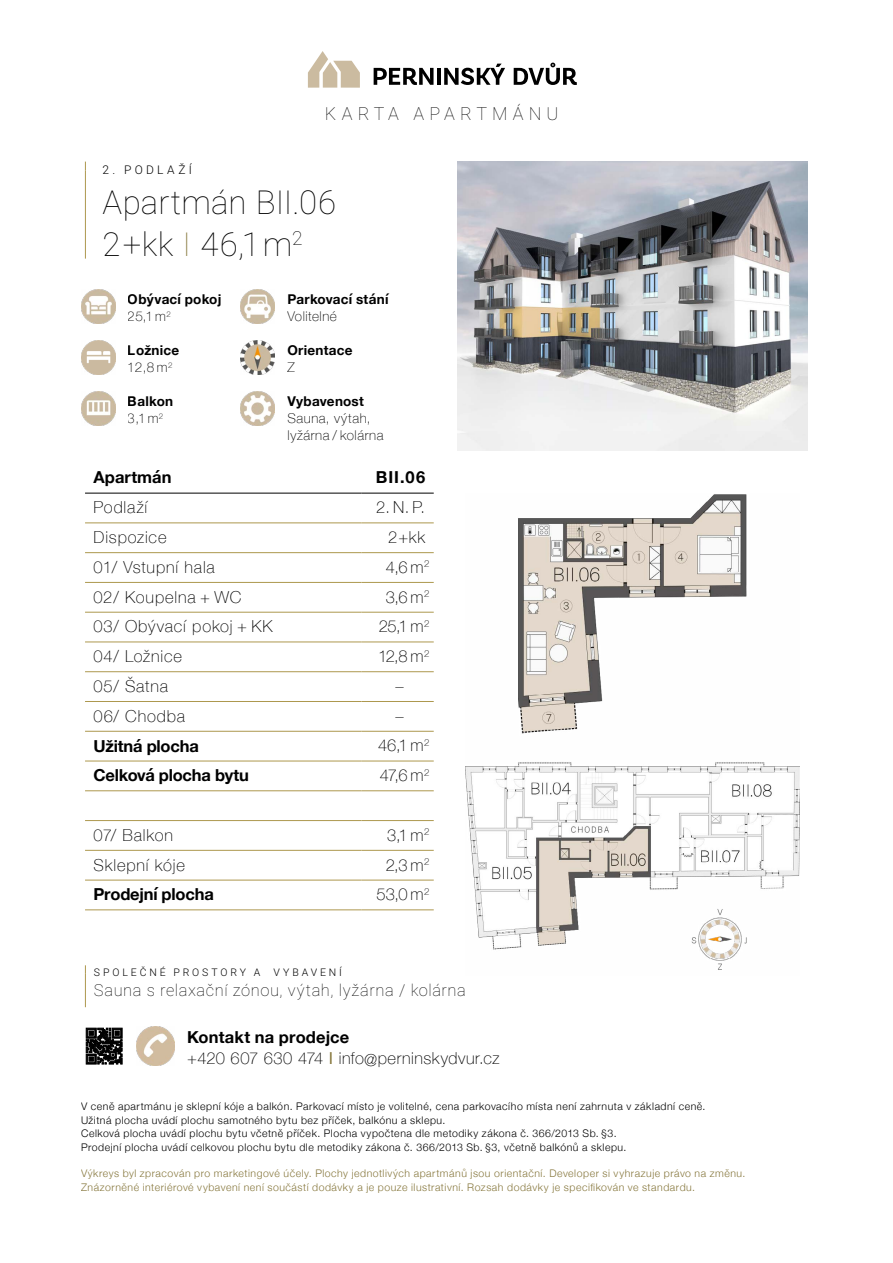
<style>
.page{position:relative;width:893px;height:1263px;background:#fff}
.page>*{position:absolute;margin:0;border:0;box-sizing:border-box;transform-origin:0 0}
.t1{font:100 33px/42px "Roboto";letter-spacing:.005em;color:#000}
.t2{font:100 18px "Roboto";letter-spacing:.285em;color:#000}
.t3{font:100 16.5px "Helvetica Neue";letter-spacing:.05em;color:#000}
.t4{font:700 16.5px "Helvetica Neue";letter-spacing:-.01em;color:#000}
.t5{font:100 16.5px/21px "Helvetica Neue";letter-spacing:.03em;color:#000}
.t6{font:100 16.5px "Roboto";letter-spacing:.035em;color:#000}
.t7{font:700 13.5px/16.8px "Helvetica Neue";letter-spacing:.015em;color:#000}
.t8{font:100 13.5px/16.8px "Helvetica Neue";letter-spacing:.04em;color:#000}
.t9{font:300 12px "Roboto";letter-spacing:.27em;color:#000}
.t10{font:300 10.5px/13.5px "Helvetica Neue";letter-spacing:.05em;color:#000}
.t11{font:300 10.5px/13.5px "Helvetica Neue";letter-spacing:.05em;color:#87783e}
.t12{font:300 10.5px "Roboto";letter-spacing:.275em;color:#000}
.s1{color:#87783e}
.s2{font-weight:100}
.s3{font-weight:700}
.s4{font-weight:400;color:#87783e}
</style>
<div class="page">
<svg style="left:308px;top:51px;width:52px;height:37px"></svg>
<svg style="left:374px;top:68px;width:60px;height:17px"></svg>
<hr style="left:437px;top:68px;width:4px;height:17px;background:#000">
<svg style="left:444px;top:64px;width:61px;height:21px"></svg>
<svg style="left:514px;top:63px;width:63px;height:22px"></svg>
<hr style="left:85px;top:171px;width:1px;height:88px;background:#ad984e">
<img style="left:457px;top:162px;width:351px;height:289px">
<img style="left:81px;top:289px;width:34px;height:34px">
<img style="left:241px;top:289px;width:34px;height:34px">
<img style="left:81px;top:340px;width:34px;height:34px">
<img style="left:241px;top:340px;width:34px;height:34px">
<img style="left:81px;top:391px;width:34px;height:34px">
<img style="left:241px;top:391px;width:34px;height:34px">
<hr style="left:85px;top:493px;width:276px;height:1px;background:#000">
<hr style="left:361px;top:493px;width:73px;height:1px;background:#000">
<hr style="left:85px;top:523px;width:276px;height:1px;background:#ad984e">
<hr style="left:361px;top:523px;width:73px;height:1px;background:#ad984e">
<hr style="left:85px;top:552px;width:276px;height:1px;background:#ad984e">
<hr style="left:361px;top:552px;width:73px;height:1px;background:#ad984e">
<hr style="left:85px;top:582px;width:276px;height:1px;background:#ad984e">
<hr style="left:361px;top:582px;width:73px;height:1px;background:#ad984e">
<hr style="left:85px;top:612px;width:276px;height:1px;background:#ad984e">
<hr style="left:361px;top:612px;width:73px;height:1px;background:#ad984e">
<hr style="left:85px;top:642px;width:276px;height:1px;background:#ad984e">
<hr style="left:361px;top:642px;width:73px;height:1px;background:#ad984e">
<hr style="left:85px;top:671px;width:276px;height:1px;background:#ad984e">
<hr style="left:361px;top:671px;width:73px;height:1px;background:#ad984e">
<hr style="left:85px;top:701px;width:276px;height:1px;background:#ad984e">
<hr style="left:361px;top:701px;width:73px;height:1px;background:#ad984e">
<hr style="left:85px;top:731px;width:276px;height:1px;background:#ad984e">
<hr style="left:361px;top:731px;width:73px;height:1px;background:#ad984e">
<hr style="left:85px;top:761px;width:276px;height:1px;background:#ad984e">
<hr style="left:361px;top:761px;width:73px;height:1px;background:#ad984e">
<hr style="left:85px;top:790px;width:276px;height:1px;background:#ad984e">
<hr style="left:361px;top:790px;width:73px;height:1px;background:#ad984e">
<hr style="left:85px;top:820px;width:276px;height:1px;background:#ad984e">
<hr style="left:361px;top:820px;width:73px;height:1px;background:#ad984e">
<hr style="left:85px;top:850px;width:276px;height:1px;background:#ad984e">
<hr style="left:361px;top:850px;width:73px;height:1px;background:#ad984e">
<hr style="left:85px;top:880px;width:276px;height:1px;background:#ad984e">
<hr style="left:361px;top:880px;width:73px;height:1px;background:#ad984e">
<hr style="left:85px;top:909px;width:276px;height:1px;background:#ad984e">
<hr style="left:361px;top:909px;width:73px;height:1px;background:#ad984e">
<hr style="left:85px;top:973px;width:1px;height:34px;background:#ad984e">
<img style="left:465px;top:494px;width:334px;height:476px">
<img style="left:136px;top:1027px;width:38px;height:38px">
<svg style="left:85px;top:1027px;width:38px;height:38px"></svg>
<svg style="left:86px;top:1028px;width:36px;height:36px"></svg>
<h2 class="t2" style="left:325px;top:101px;width:235px">KARTA APARTMÁNU</h2>
<p class="t9" style="left:102px;top:161px;width:91px">2. PODLAŽÍ</p>
<h1 class="t1" style="left:102px;top:180px;width:235px">Apartmán BII.06<br>2 +kk <span class="s1">I</span> 46,1 m<sup>2</sup></h1>
<p class="t7" style="left:128px;top:291px;width:95px">Obývací pokoj<br><span class="s2">25,1 m</span><sup>2</sup></p>
<p class="t7" style="left:287px;top:291px;width:103px">Parkovací stání</p>
<p class="t8" style="left:287px;top:307px;width:51px">Volitelné</p>
<p class="t7" style="left:128px;top:342px;width:53px">Ložnice<br><span class="s2">12,8 m</span><sup>2</sup></p>
<p class="t7" style="left:287px;top:342px;width:67px">Orientace</p>
<p class="t8" style="left:287px;top:358px;width:9px">Z</p>
<p class="t7" style="left:128px;top:393px;width:47px">Balkon<br><span class="s2">3,1 m</span><sup>2</sup></p>
<p class="t7" style="left:287px;top:393px;width:78px">Vybavenost</p>
<p class="t8" style="left:287px;top:409px;width:98px">Sauna, výtah, lyžárna / kolárna</p>
<h3 class="t4" style="left:94px;top:464px;width:79px">Apartmán</h3>
<h3 class="t4" style="left:376px;top:464px;width:51px">BII.06</h3>
<h3 class="t3" style="left:94px;top:495px;width:55px">Podlaží</h3>
<h3 class="t3" style="left:376px;top:495px;width:50px">2. N. P.</h3>
<h3 class="t3" style="left:94px;top:525px;width:75px">Dispozice</h3>
<h3 class="t3" style="left:388px;top:525px;width:38px">2+kk</h3>
<h3 class="t3" style="left:94px;top:554px;width:123px">01/ Vstupní hala</h3>
<h3 class="t3" style="left:386px;top:554px;width:45px">4,6 m<sup>2</sup></h3>
<h3 class="t3" style="left:94px;top:584px;width:149px">02/ Koupelna + WC</h3>
<h3 class="t3" style="left:386px;top:584px;width:45px">3,6 m<sup>2</sup></h3>
<h3 class="t3" style="left:94px;top:614px;width:181px">03/ Obývací pokoj + KK</h3>
<h3 class="t3" style="left:379px;top:614px;width:52px">25,1 m<sup>2</sup></h3>
<h3 class="t3" style="left:94px;top:644px;width:90px">04/ Ložnice</h3>
<h3 class="t3" style="left:378px;top:644px;width:53px">12,8 m<sup>2</sup></h3>
<h3 class="t3" style="left:94px;top:673px;width:76px">05/ Šatna</h3>
<h3 class="t3" style="left:396px;top:673px;width:10px">–</h3>
<h3 class="t3" style="left:94px;top:703px;width:93px">06/ Chodba</h3>
<h3 class="t3" style="left:396px;top:703px;width:10px">–</h3>
<h3 class="t4" style="left:94px;top:733px;width:107px">Užitná plocha</h3>
<h3 class="t3" style="left:378px;top:733px;width:53px">46,1 m<sup>2</sup></h3>
<h3 class="t4" style="left:94px;top:762px;width:157px">Celková plocha bytu</h3>
<h3 class="t3" style="left:380px;top:763px;width:51px">47,6 m<sup>2</sup></h3>
<h3 class="t3" style="left:94px;top:822px;width:81px">07/ Balkon</h3>
<h3 class="t3" style="left:387px;top:822px;width:44px">3,1 m<sup>2</sup></h3>
<h3 class="t3" style="left:94px;top:852px;width:93px">Sklepní kóje</h3>
<h3 class="t3" style="left:386px;top:852px;width:45px">2,3 m<sup>2</sup></h3>
<h3 class="t4" style="left:94px;top:882px;width:122px">Prodejní plocha</h3>
<h3 class="t3" style="left:377px;top:882px;width:54px">53,0 m<sup>2</sup></h3>
<p class="t12" style="left:94px;top:965px;width:250px">SPOLEČNÉ PROSTORY A VYBAVENÍ</p>
<h3 class="t6" style="left:94px;top:978px;width:373px">Sauna s relaxační zónou, výtah, lyžárna / kolárna</h3>
<h3 class="t5" style="left:187px;top:1026px;width:314px"><span class="s3">Kontakt na prodejce<br></span>+420 607 630 474 <span class="s4">I</span> info@perninskydvur.cz</h3>
<p class="t10" style="left:81px;top:1099px;width:626px">V ceně apartmánu je sklepní kóje a balkón. Parkovací místo je volitelné, cena parkovacího místa není zahrnuta v základní ceně.<br>Užitná plocha uvádí plochu samotného bytu bez příček, balkónu a sklepu.<br>Celková plocha uvádí plochu bytu včetně příček. Plocha vypočtena dle metodiky zákona č. 366/2013 Sb. §3.<br>Prodejní plocha uvádí celkovou plochu bytu dle metodiky zákona č. 366/2013 Sb. §3, včetně balkónů a sklepu.</p>
<p class="t11" style="left:81px;top:1166px;width:666px">Výkreys byl zpracován pro marketingové účely. Plochy jednotlivých apartmánů jsou orientační. Developer si vyhrazuje právo na změnu.<br>Znázorněné interiérové vybavení není součástí dodávky a je pouze ilustrativní. Rozsah dodávky je specifikován ve standardu.</p>
</div>
